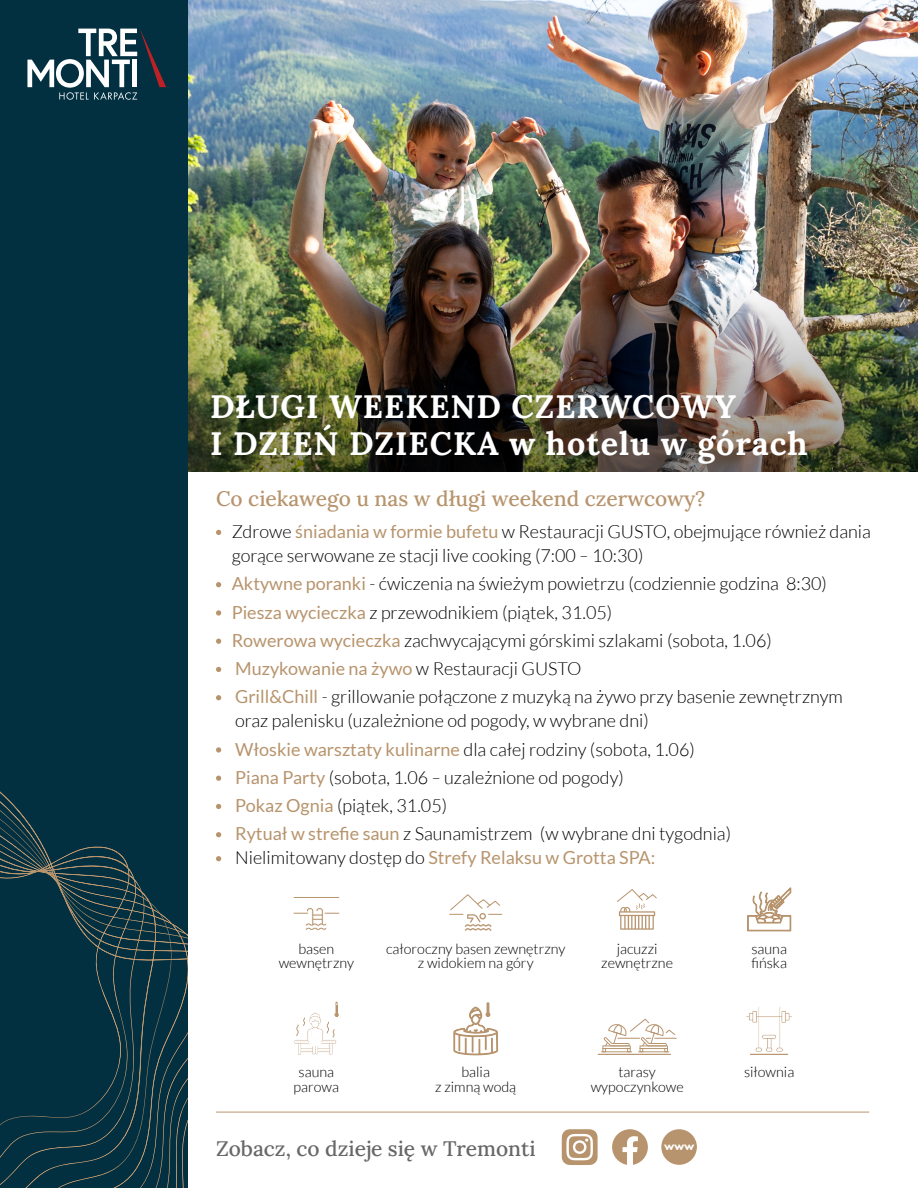
<style>
.page{position:relative;width:918px;height:1188px;background:#fff}
.page>*{position:absolute;margin:0;border:0;box-sizing:border-box;transform-origin:0 0}
.t1{font:700 32.4px/37.2px "Lora";letter-spacing:.03em;color:#fff}
.t2{font:500 21px "Lora";color:#b7946d}
.t3{font:500 21px "Lora";color:#686768}
.t4{font:300 18px/28.2px "Lato";color:#000}
.t5{font:18px "Lato";color:#b7946d}
.t6{font:300 14.4px/14.4px "Lato";color:#000;text-align:center}
.t7{font:800 12.15px "Futura PT";color:#fff}
.s1{font-weight:400;color:#b7946d}
.s2{font-weight:300;color:#000}
</style>
<div class="page">
<img style="left:188px;top:0;width:730px;height:283px">
<img style="left:188px;top:283px;width:730px;height:189px">
<div style="left:0;top:0;width:188px;height:1188px;background:#023040"></div>
<svg style="left:0;top:791px;width:188px;height:397px"></svg>
<svg style="left:562px;top:1129px;width:36px;height:36px"></svg>
<svg style="left:612px;top:1129px;width:36px;height:36px"></svg>
<div style="left:661px;top:1129px;width:36px;height:36px;background:#b7946d;border-radius:50%"></div>
<hr style="left:216px;top:1112px;width:653px;height:1px;background:#b7946d">
<svg style="left:216px;top:530px;width:5px;height:5px"></svg>
<svg style="left:216px;top:582px;width:5px;height:5px"></svg>
<svg style="left:216px;top:610px;width:5px;height:6px"></svg>
<svg style="left:216px;top:639px;width:5px;height:5px"></svg>
<svg style="left:216px;top:667px;width:5px;height:5px"></svg>
<svg style="left:216px;top:695px;width:5px;height:5px"></svg>
<svg style="left:216px;top:747px;width:5px;height:6px"></svg>
<svg style="left:216px;top:776px;width:5px;height:5px"></svg>
<svg style="left:216px;top:804px;width:5px;height:5px"></svg>
<svg style="left:216px;top:832px;width:5px;height:5px"></svg>
<svg style="left:216px;top:856px;width:5px;height:5px"></svg>
<svg style="left:27px;top:29px;width:139px;height:71px"></svg>
<svg style="left:747px;top:888px;width:44px;height:43px"></svg>
<hr style="left:601px;top:1051px;width:31px;height:1px;background:#b7946d">
<hr style="left:598px;top:1054px;width:73px;height:1px;background:#b7946d">
<svg style="left:602px;top:1018px;width:75px;height:34px"></svg>
<svg style="left:617px;top:889px;width:40px;height:41px"></svg>
<svg style="left:454px;top:1003px;width:44px;height:52px"></svg>
<svg style="left:294px;top:1002px;width:45px;height:53px"></svg>
<svg style="left:449px;top:894px;width:53px;height:37px"></svg>
<svg style="left:746px;top:1007px;width:46px;height:45px"></svg>
<hr style="left:750px;top:1054px;width:38px;height:1px;background:#b7946d">
<svg style="left:294px;top:908px;width:45px;height:22px"></svg>
<hr style="left:294px;top:897px;width:45px;height:1px;background:#b7946d">
<h1 class="t1" style="left:210px;top:385px;width:599px">DŁUGI WEEKEND CZERWCOWY<br>I DZIEŃ DZIECKA w hotelu w górach</h1>
<p class="t2" style="left:216px;top:482px;width:491px">Co ciekawego u nas w długi weekend czerwcowy?</p>
<p class="t4" style="left:232px;top:520px;width:641px;line-height:24px">Zdrowe <span class="s1">śniadania w formie bufetu</span> w Restauracji GUSTO, obejmujące również dania gorące serwowane ze stacji live cooking (7:00 - 10:30)</p>
<p class="t4" style="left:232px;top:570px;width:613px"><span class="s1">Aktywne poranki</span> - ćwiczenia na świeżym powietrzu (codziennie godzina 8:30)<br><span class="s1">Piesza wycieczka</span> z przewodnikiem (piątek, 31.05)<br><span class="s1">Rowerowa wycieczka</span> zachwycającymi górskimi szlakami (sobota, 1.06)<br><span class="s1">Muzykowanie na żywo</span> w Restauracji GUSTO<br><span class="s1">Grill&amp;Chill</span> - grillowanie połączone z muzyką na żywo przy basenie zewnętrznym</p>
<p class="t4" style="left:235px;top:707px;width:497px">oraz palenisku (uzależnione od pogody, w wybrane dni)<br><span class="s1">Włoskie warsztaty kulinarne</span> dla całej rodziny (sobota, 1.06)<br><span class="s1">Piana Party</span> (sobota, 1.06 - uzależnione od pogody)<br><span class="s1">Pokaz Ognia</span> (piątek, 31.05)<br><span class="s1">Rytuał w strefie saun</span> z Saunamistrzem (w wybrane dni tygodnia)</p>
<p class="t5" style="left:235px;top:848px;width:422px"><span class="s2">Nielimitowany dostęp do</span> Strefy Relaksu w Grotta SPA:</p>
<p class="t6" style="left:279px;top:942px;width:77px">basen wewnętrzny</p>
<p class="t6" style="left:751px;top:942px;width:37px;text-align:left">sauna fińska</p>
<p class="t6" style="left:386px;top:942px;width:181px">całoroczny basen zewnętrzny z widokiem na góry</p>
<p class="t6" style="left:601px;top:942px;width:73px">jacuzzi zewnętrzne</p>
<p class="t6" style="left:299px;top:1065px;width:37px">sauna</p>
<p class="t6" style="left:744px;top:1065px;width:52px">siłownia</p>
<p class="t6" style="left:294px;top:1079px;width:47px">parowa</p>
<p class="t6" style="left:435px;top:1065px;width:83px">balia<br>z zimną wodą</p>
<p class="t6" style="left:591px;top:1065px;width:94px">tarasy wypoczynkowe</p>
<p class="t3" style="left:216px;top:1132px;width:321px">Zobacz, co dzieje się w Tremonti</p>
<p class="t7" style="left:664px;top:1138px;width:32px">www</p>
</div>
